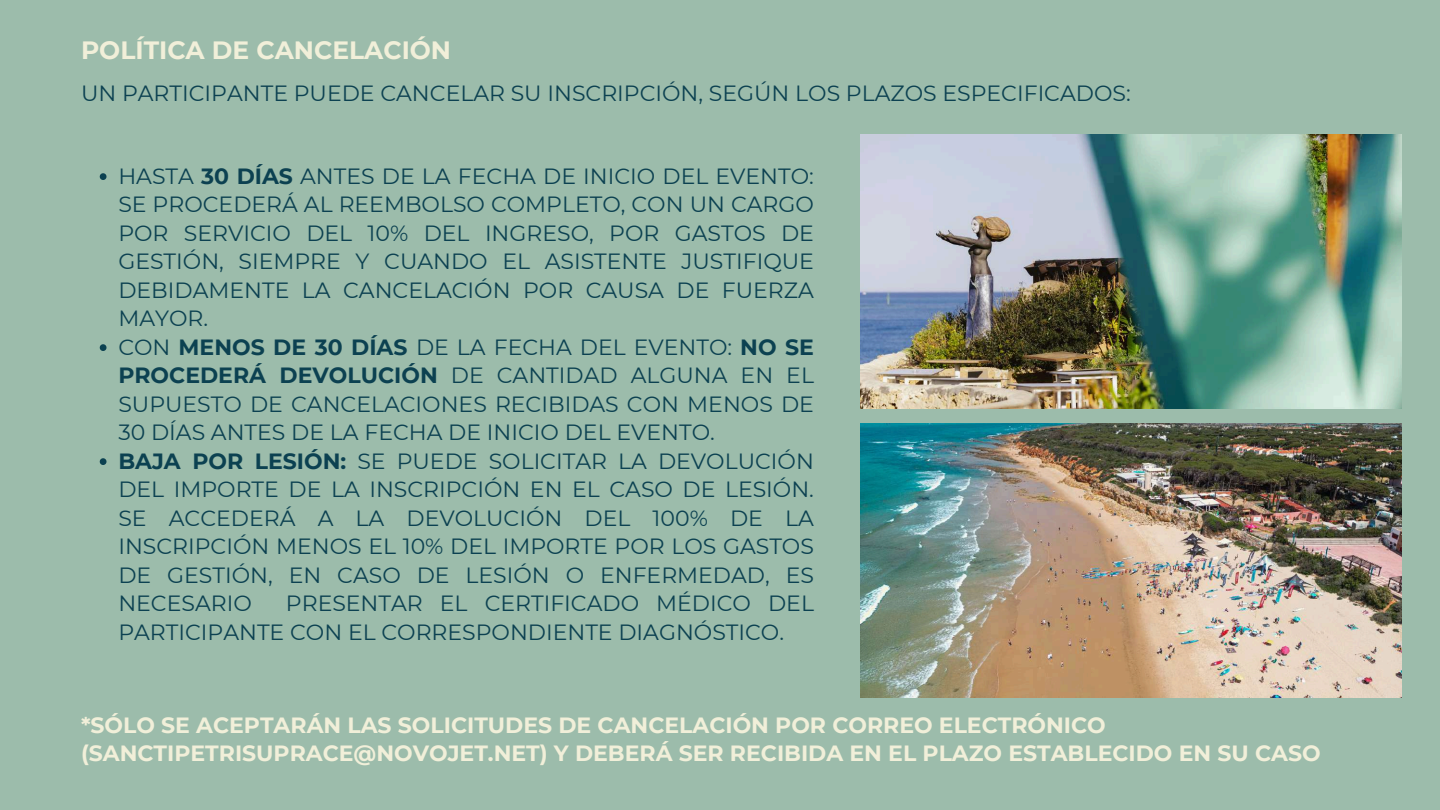
<style>
.page{position:relative;width:1440px;height:810px;background:#9cbcab}
.page>*{position:absolute;margin:0;border:0;box-sizing:border-box;transform-origin:0 0}
.t1{font:700 25px "Montserrat";color:#f1efd9}
.t2{font:22px/28.5px "Montserrat";color:#0c4151}
.t3{font:700 22px/28.5px "Montserrat";color:#f1efd9}
.s1{font-weight:700}
</style>
<div class="page">
<img style="left:860px;top:134px;width:541px;height:274px">
<img style="left:860px;top:423px;width:541px;height:275px">
<svg style="left:100px;top:173px;width:6px;height:7px"></svg>
<svg style="left:100px;top:344px;width:6px;height:7px"></svg>
<svg style="left:100px;top:458px;width:6px;height:7px"></svg>
<p class="t1" style="left:81px;top:35px;width:372px">POLÍTICA DE CANCELACIÓN</p>
<p class="t2" style="left:81px;top:79px;width:1051px">UN PARTICIPANTE PUEDE CANCELAR SU INSCRIPCIÓN, SEGÚN LOS PLAZOS ESPECIFICADOS:</p>
<p class="t2" style="left:118px;top:162px;width:697px">HASTA <span class="s1">30 DÍAS</span> ANTES DE LA FECHA DE INICIO DEL EVENTO:<br>SE PROCEDERÁ AL REEMBOLSO COMPLETO, CON UN CARGO POR SERVICIO DEL 10% DEL INGRESO, POR GASTOS DE GESTIÓN, SIEMPRE Y CUANDO EL ASISTENTE JUSTIFIQUE DEBIDAMENTE LA CANCELACIÓN POR CAUSA DE FUERZA MAYOR.<br>CON <span class="s1">MENOS DE 30 DÍAS</span> DE LA FECHA DEL EVENTO: <span class="s1">NO SE PROCEDERÁ DEVOLUCIÓN</span> DE CANTIDAD ALGUNA EN EL SUPUESTO DE CANCELACIONES RECIBIDAS CON MENOS DE 30 DÍAS ANTES DE LA FECHA DE INICIO DEL EVENTO.<br><span class="s1">BAJA POR LESIÓN:</span> SE PUEDE SOLICITAR LA DEVOLUCIÓN DEL IMPORTE DE LA INSCRIPCIÓN EN EL CASO DE LESIÓN.<br>SE ACCEDERÁ A LA DEVOLUCIÓN DEL 100% DE LA INSCRIPCIÓN MENOS EL 10% DEL IMPORTE POR LOS GASTOS DE GESTIÓN, EN CASO DE LESIÓN O ENFERMEDAD, ES NECESARIO</p>
<p class="t2" style="left:118px;top:589px;width:697px;text-indent:168px">PRESENTAR EL CERTIFICADO MÉDICO DEL<br>PARTICIPANTE CON EL CORRESPONDIENTE DIAGNÓSTICO.</p>
<p class="t3" style="left:81px;top:711px;width:1241px">*SÓLO SE ACEPTARÁN LAS SOLICITUDES DE CANCELACIÓN POR CORREO ELECTRÓNICO (SANCTIPETRISUPRACE@NOVOJET.NET) Y DEBERÁ SER RECIBIDA EN EL PLAZO ESTABLECIDO EN SU CASO</p>
</div>
